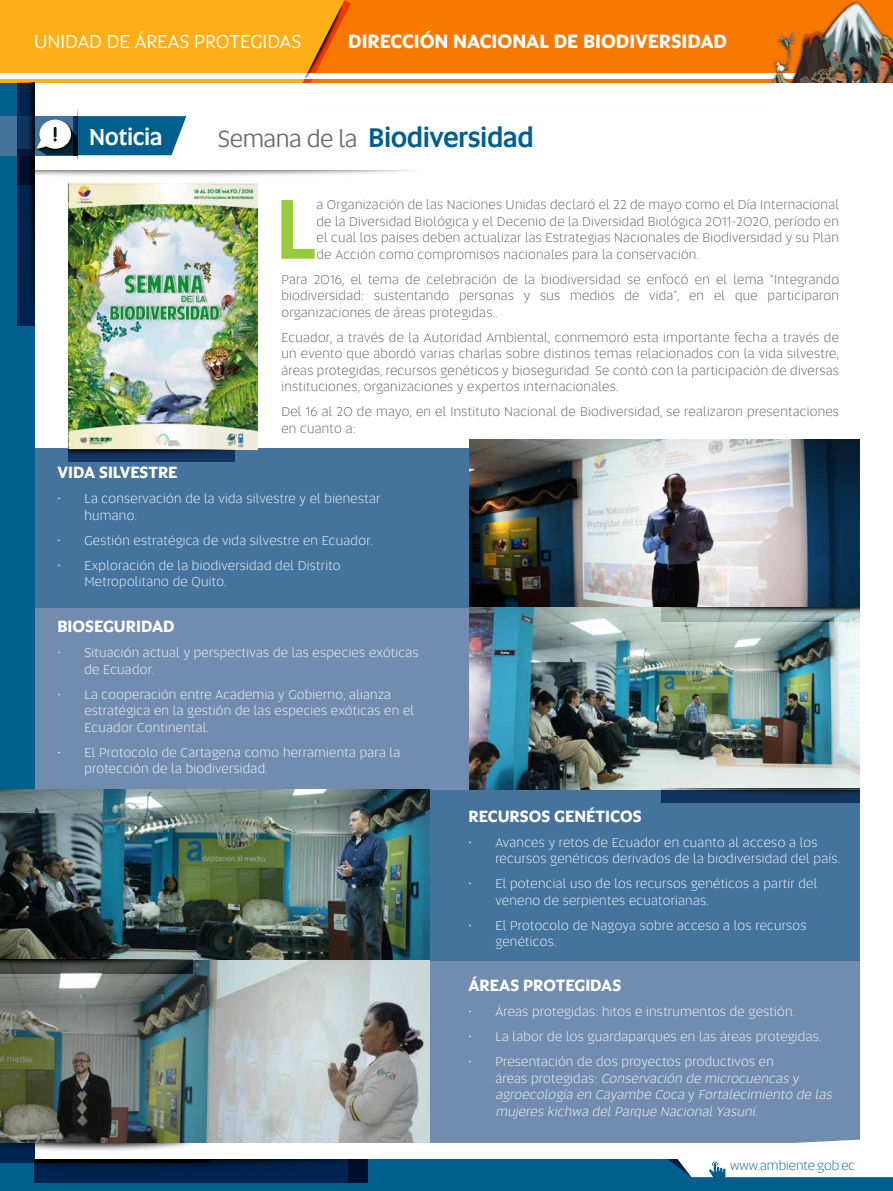
<style>
.page{position:relative;width:893px;height:1191px;background:#fff}
.page>*{position:absolute;margin:0;border:0;box-sizing:border-box;transform-origin:0 0}
.t1{font:500 86.25px "Altis";color:#98ca3c}
.t2{font:500 27.45px "Altis";letter-spacing:-.02em;color:#005f8e}
.t3{font:500 23.4px "Altis";letter-spacing:-.02em;color:#fff}
.t4{font:700 19.5px "Altis";color:#fff}
.t5{font:19.5px "Altis";color:#fff}
.t6{font:700 16.5px "Altis";color:#fff}
.t7{font:300 13.5px/16.5px "Altis";letter-spacing:.02em;color:#58595b;text-align:justify}
.t8{font:300 13.5px/16.5px "Altis";letter-spacing:.02em;color:#fff}
.t9{font:italic 300 13.5px/16.5px "Altis";color:#fff}
.t10{font:300 13.5px "Altis";color:#005f8e}
.s1{font-weight:400;font-size:24.3px;color:#6d6e71}
.s2{font-style:normal}
</style>
<div class="page">
<div style="left:9px;top:448px;width:851px;height:163px;background:#44739d"></div>
<div style="left:9px;top:789px;width:851px;height:172px;background:#44739d"></div>
<div style="left:9px;top:608px;width:851px;height:181px;background:#718caf"></div>
<div style="left:9px;top:961px;width:851px;height:181px;background:#718caf"></div>
<div style="left:0;top:0;width:34px;height:1191px;background:#005f8e"></div>
<svg style="left:0;top:1159px;width:893px;height:32px;background:#004b77"></svg>
<svg style="left:670px;top:1139px;width:223px;height:39px"></svg>
<div style="left:0;top:0;width:893px;height:83px;background:#fcaf17"></div>
<div style="left:351px;top:0;width:542px;height:83px;background:#f97802"></div>
<div style="left:0;top:73px;width:865px;height:6px;background:#fff"></div>
<div style="left:770px;top:1px;width:123px;height:82px;background:#f97802"></div>
<img style="left:814px;top:1px;width:65px;height:44px">
<img style="left:773px;top:32px;width:80px;height:51px">
<img style="left:865px;top:29px;width:28px;height:11px">
<img style="left:774px;top:62px;width:14px;height:12px">
<img style="left:862px;top:40px;width:28px;height:43px">
<img style="left:826px;top:45px;width:45px;height:38px">
<img style="left:890px;top:40px;width:3px;height:43px">
<img style="left:800px;top:69px;width:21px;height:14px">
<img style="left:821px;top:65px;width:27px;height:18px">
<img style="left:775px;top:31px;width:20px;height:40px">
<img style="left:302px;top:0;width:49px;height:83px">
<svg style="left:0;top:116px;width:186px;height:39px;background:#33769b"></svg>
<img style="left:74px;top:110px;width:4px;height:51px">
<img style="left:17px;top:83px;width:17px;height:242px">
<img style="left:68px;top:184px;width:190px;height:266px">
<img style="left:0;top:1142px;width:192px;height:21px">
<img style="left:469px;top:439px;width:391px;height:350px">
<img style="left:0;top:789px;width:429px;height:353px">
<img style="left:34px;top:170px;width:379px;height:14px">
<img style="left:662px;top:608px;width:198px;height:14px">
<img style="left:662px;top:788px;width:198px;height:14px">
<img style="left:0;top:959px;width:192px;height:14px">
<h3 class="t5" style="left:34px;top:28px;width:269px">UNIDAD DE ÁREAS PROTEGIDAS</h3>
<h3 class="t4" style="left:348px;top:26px;width:380px">DIRECCIÓN NACIONAL DE BIODIVERSIDAD</h3>
<h3 class="t3" style="left:89px;top:119px;width:75px">Noticia</h3>
<h2 class="t2" style="left:218px;top:117px;width:318px"><span class="s1">Semana de la</span> Biodiversidad</h2>
<h1 class="t1" style="left:275px;top:165px;width:43px">L</h1>
<p class="t7" style="left:317px;top:196px;width:524px">a Organización de las Naciones Unidas declaró el 22 de mayo como el Día Internacional de la Diversidad Biológica y el Decenio de la Diversidad Biológica 2011-2020, período en el cual los países deben actualizar las Estrategias Nacionales de Biodiversidad y su Plan de Acción como compromisos nacionales para la conservación.</p>
<p class="t7" style="left:281px;top:271px;width:559px">Para 2016, el tema de celebración de la biodiversidad se enfocó en el lema “Integrando biodiversidad: sustentando personas y sus medios de vida”, en el que participaron organizaciones de áreas protegidas..</p>
<p class="t7" style="left:281px;top:329px;width:559px">Ecuador, a través de la Autoridad Ambiental, conmemoró esta importante fecha a través de un evento que abordó varias charlas sobre distinos temas relacionados con la vida silvestre, áreas protegidas, recursos genéticos y bioseguridad. Se contó con la participación de diversas instituciones, organizaciones y expertos internacionales.</p>
<p class="t7" style="left:281px;top:403px;width:559px">Del 16 al 20 de mayo, en el Instituto Nacional de Biodiversidad, se realizaron presentaciones en cuanto a:</p>
<p class="t6" style="left:57px;top:460px;width:122px">VIDA SILVESTRE</p>
<p class="t8" style="left:84px;top:490px;width:297px;text-indent:-27px">• La conservación de la vida silvestre y el bienestar humano.</p>
<p class="t8" style="left:57px;top:531px;width:317px">• Gestión estratégica de vida silvestre en Ecuador.</p>
<p class="t8" style="left:84px;top:556px;width:258px;text-indent:-27px">• Exploración de la biodiversidad del Distrito<br>Metropolitano de Quito.</p>
<p class="t6" style="left:57px;top:614px;width:119px">BIOSEGURIDAD</p>
<p class="t8" style="left:84px;top:644px;width:336px;text-indent:-27px">• Situación actual y perspectivas de las especies exóticas de Ecuador.</p>
<p class="t8" style="left:84px;top:685px;width:331px;text-indent:-27px">• La cooperación entre Academia y Gobierno, alianza estratégica en la gestión de las especies exóticas en el<br>Ecuador Continental.</p>
<p class="t8" style="left:84px;top:743px;width:317px;text-indent:-27px">• El Protocolo de Cartagena como herramienta para la protección de la biodiversidad.</p>
<p class="t6" style="left:468px;top:803px;width:175px">RECURSOS GENÉTICOS</p>
<p class="t8" style="left:495px;top:833px;width:346px;text-indent:-27px">• Avances y retos de Ecuador en cuanto al acceso a los recursos genéticos derivados de la biodiversidad del país.</p>
<p class="t8" style="left:495px;top:875px;width:323px;text-indent:-27px">• El potencial uso de los recursos genéticos a partir del veneno de serpientes ecuatorianas.</p>
<p class="t8" style="left:495px;top:916px;width:313px;text-indent:-27px">• El Protocolo de Nagoya sobre acceso a los recursos genéticos.</p>
<p class="t6" style="left:468px;top:973px;width:154px">ÁREAS PROTEGIDAS</p>
<p class="t8" style="left:468px;top:1003px;width:328px">• Áreas protegidas: hitos e instrumentos de gestión.</p>
<p class="t8" style="left:468px;top:1028px;width:354px">• La labor de los guardaparques en las áreas protegidas.</p>
<p class="t9" style="left:495px;top:1053px;width:341px;text-indent:-27px"><span class="s2">• Presentación de dos proyectos productivos en<br>á re a s p ro t e g i d a s :</span> Conservación de microcuencas y agroecología en Cayambe Coca <span class="s2">y</span> Fortalecimiento de las mujeres kichwa delParque NacionalYasuní.</p>
<p class="t10" style="left:730px;top:1156px;width:126px">www.ambiente.gob.ec</p>
</div>
